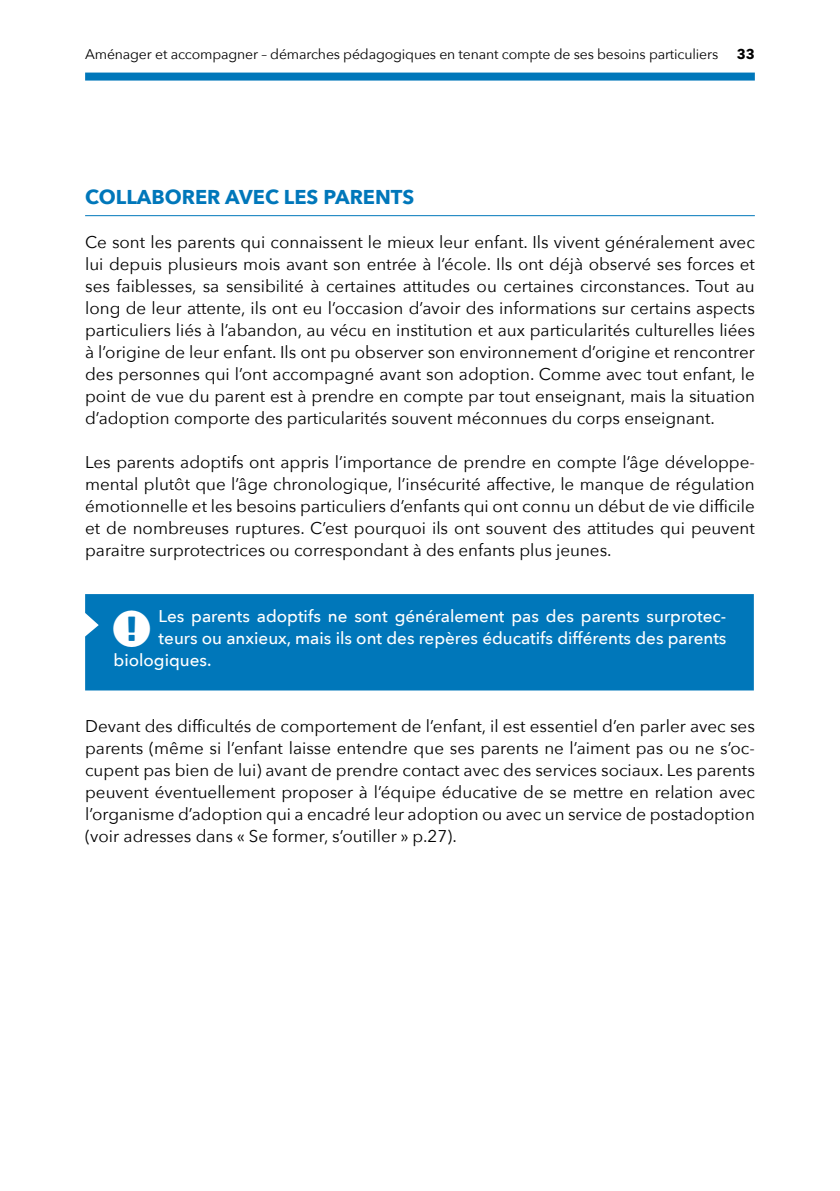
<style>
.page{position:relative;width:840px;height:1191px;background:#fff}
.page>*{position:absolute;margin:0;border:0;box-sizing:border-box;transform-origin:0 0}
.t1{font:700 20px "Avenir Next";color:#0077ba}
.t2{font:17px/22px "Avenir Next";color:#000;text-align:justify}
.t3{font:500 17px "Avenir Next";color:#fff}
.t4{font:14px "Avenir Next";letter-spacing:-.01em;color:#000}
.t5{font:700 14px "Avenir Next";color:#000}
</style>
<div class="page">
<div style="left:85px;top:73px;width:669px;height:8px;background:#0077ba"></div>
<div style="left:85px;top:594px;width:668px;height:96px;background:#0077ba"></div>
<hr style="left:85px;top:215px;width:669px;height:1px;background:#0077ba">
<svg style="left:113px;top:610px;width:37px;height:37px"></svg>
<p class="t4" style="left:85px;top:43px;width:634px">Aménager et accompagner – démarches pédagogiques en tenant compte de ses besoins particuliers</p>
<p class="t5" style="left:736px;top:42px;width:20px">33</p>
<p class="t1" style="left:85px;top:180px;width:330px">COLLABORER AVEC LES PARENTS</p>
<p class="t2" style="left:85px;top:230px;width:671px">Ce sont les parents qui connaissent le mieux leur enfant. Ils vivent généralement avec lui depuis plusieurs mois avant son entrée à l’école. Ils ont déjà observé ses forces et ses faiblesses, sa sensibilité à certaines attitudes ou certaines circonstances. Tout au long de leur attente, ils ont eu l’occasion d’avoir des informations sur certains aspects particuliers liés à l’abandon, au vécu en institution et aux particularités culturelles liées à l’origine de leur enfant. Ils ont pu observer son environnement d’origine et rencontrer des personnes qui l’ont accompagné avant son adoption. Comme avec tout enfant, le point de vue du parent est à prendre en compte par tout enseignant, mais la situation d’adoption comporte des particularités souvent méconnues du corps enseignant.</p>
<p class="t2" style="left:85px;top:450px;width:671px">Les parents adoptifs ont appris l’importance de prendre en compte l’âge développe&shy;mental plutôt que l’âge chronologique, l’insécurité affective, le manque de régulation émotionnelle et les besoins particuliers d’enfants qui ont connu un début de vie difficile et de nombreuses ruptures. C’est pourquoi ils ont souvent des attitudes qui peuvent paraitre surprotectrices ou correspondant à des enfants plus jeunes.</p>
<p class="t3" style="left:158px;top:602px;width:569px">Les parents adoptifs ne sont généralement pas des parents surprotec-</p>
<p class="t3" style="left:158px;top:624px;width:569px">teurs ou anxieux, mais ils ont des repères éducatifs différents des parents</p>
<p class="t3" style="left:113px;top:646px;width:97px">biologiques.</p>
<p class="t2" style="left:85px;top:714px;width:671px">Devant des difficultés de comportement de l’enfant, il est essentiel d’en parler avec ses parents (même si l’enfant laisse entendre que ses parents ne l’aiment pas ou ne s’oc&shy;cupent pas bien de lui) avant de prendre contact avec des services sociaux. Les parents peuvent éventuellement proposer à l’équipe éducative de se mettre en relation avec l’organisme d’adoption qui a encadré leur adoption ou avec un service de postadoption (voir adresses dans « Se former, s’outiller » p.27).</p>
</div>
